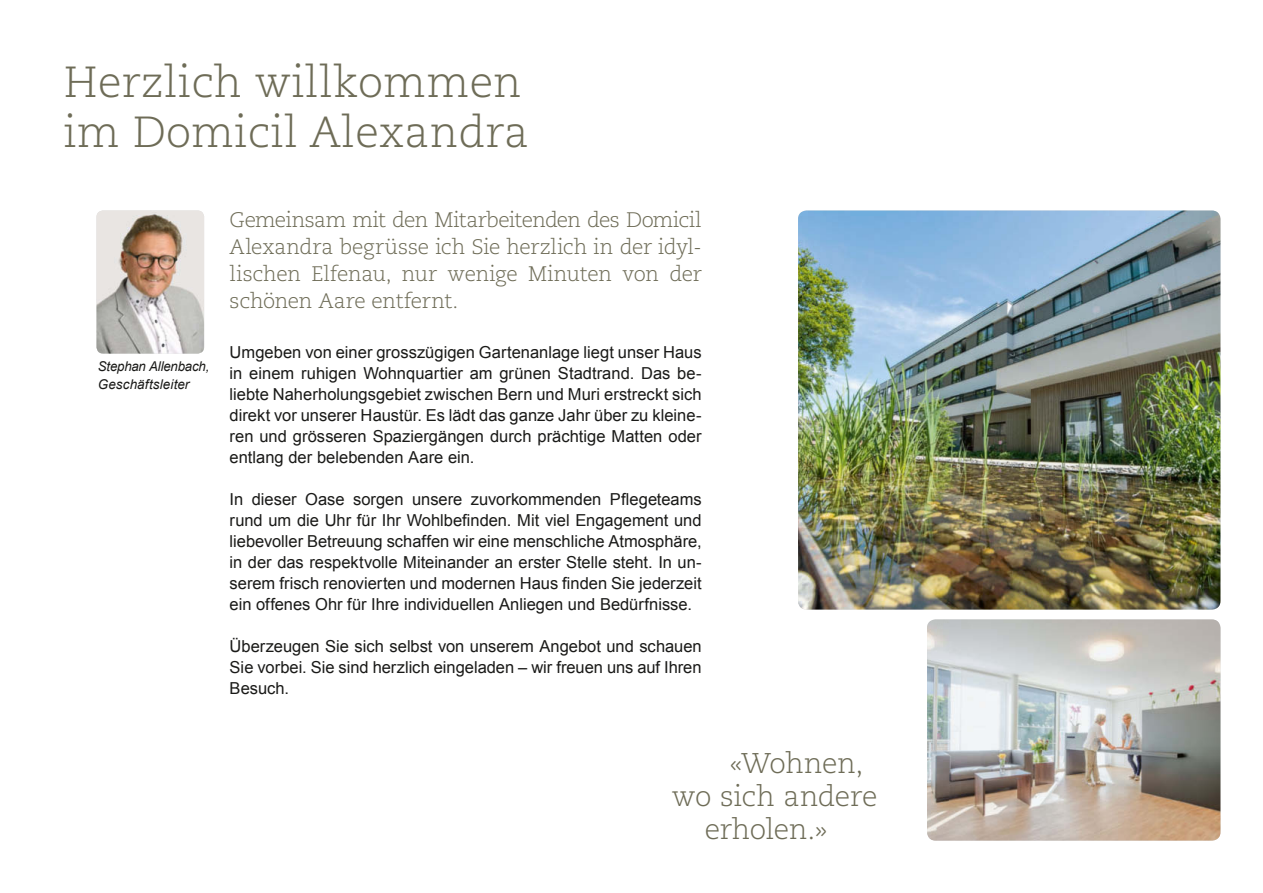
<style>
.page{position:relative;width:1263px;height:893px;background:#fff}
.page>*{position:absolute;margin:0;border:0;box-sizing:border-box;transform-origin:0 0}
.t1{font:300 43.5px/50.2px "Caecilia LT Std";letter-spacing:.01em;color:#6e6c57}
.t2{font:300 28.5px "Caecilia LT Std";letter-spacing:-.01em;color:#6e6c57}
.t3{font:300 21px/27px "Caecilia LT Std";letter-spacing:-.01em;color:#6e6c57;text-align:justify}
.t4{font:16.5px/21px "Arial";color:#1a1a18;text-align:justify}
.t5{font:italic 13.5px/18px "Arial";letter-spacing:-.005em;color:#1a1a18}
</style>
<div class="page">
<img style="left:798px;top:211px;width:422px;height:399px">
<img style="left:927px;top:619px;width:293px;height:222px">
<img style="left:96px;top:211px;width:108px;height:143px">
<h1 class="t1" style="left:64px;top:58px;width:467px">Herzlich willkommen im Domicil Alexandra</h1>
<p class="t5" style="left:98px;top:357px;width:113px">Stephan Allenbach,<br>Geschäftsleiter</p>
<p class="t3" style="left:230px;top:206px;width:474px">Gemeinsam mit den Mitarbeitenden des Domicil Alexandra begrüsse ich Sie herzlich in der idyl&shy;lischen Elfenau, nur wenige Minuten von der schönen Aare entfernt.</p>
<p class="t4" style="left:230px;top:341px;width:473px">Umgeben von einer grosszügigen Gartenanlage liegt unser Haus in einem ruhigen Wohnquartier am grünen Stadtrand. Das be&shy;liebte Naherholungsgebiet zwischen Bern und Muri erstreckt sich direkt vor unserer Haustür. Es lädt das ganze Jahr über zu kleine&shy;ren und grösseren Spaziergängen durch prächtige Matten oder entlang der belebenden Aare ein.</p>
<p class="t4" style="left:230px;top:488px;width:473px">In dieser Oase sorgen unsere zuvorkommenden Pflegeteams rund um die Uhr für Ihr Wohlbefinden. Mit viel Engagement und liebevoller Betreuung schaffen wir eine menschliche Atmosphäre, in der das respektvolle Miteinander an erster Stelle steht. In un&shy;serem frisch renovierten und modernen Haus finden Sie jederzeit ein offenes Ohr für Ihre individuellen Anliegen und Bedürfnisse.</p>
<p class="t4" style="left:230px;top:635px;width:473px">Überzeugen Sie sich selbst von unserem Angebot und schauen Sie vorbei. Sie sind herzlich eingeladen – wir freuen uns auf Ihren Besuch.</p>
<h2 class="t2" style="left:729px;top:747px;width:136px">«Wohnen,</h2>
<h2 class="t2" style="left:672px;top:780px;width:207px">wo sich andere</h2>
<h2 class="t2" style="left:705px;top:813px;width:124px">erholen.»</h2>
</div>
